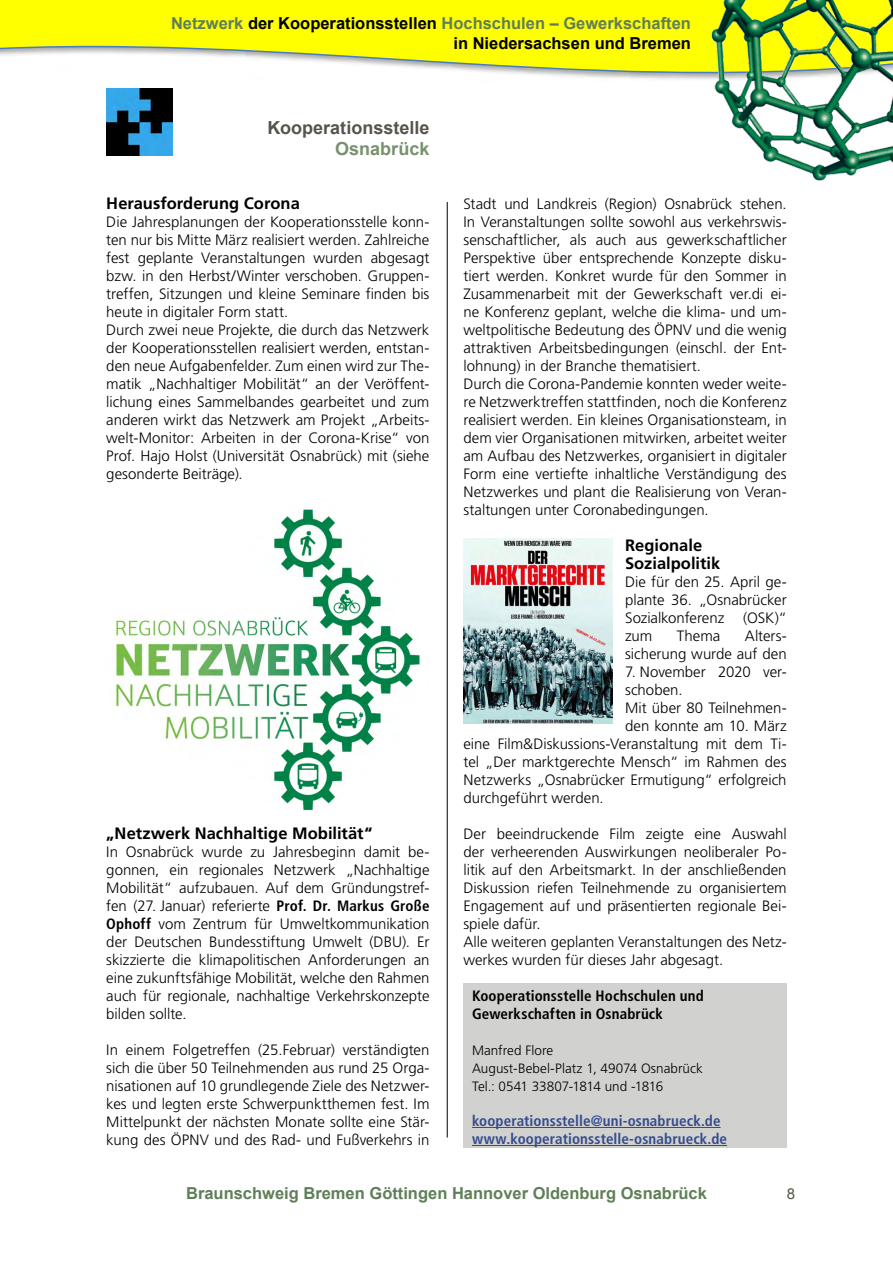
<style>
.page{position:relative;width:893px;height:1263px;background:#fff}
.page>*{position:absolute;margin:0;border:0;box-sizing:border-box;transform-origin:0 0}
.t1{font:700 18px "Arial";color:#57544b}
.t2{font:700 18px "Arial";letter-spacing:.005em;color:#78916e}
.t3{font:700 16.5px/19.8px "Arial";color:#000;text-align:right}
.t4{font:700 16.5px/18px "Frutiger";color:#000}
.t5{font:700 16.5px "Arial";color:#607f59}
.t6{font:300 15px/18px "Frutiger";color:#000}
.t7{font:700 condensed 15px/18px "Frutiger";letter-spacing:.01em;color:#354c8d}
.t8{font:700 condensed 15px/18px "Frutiger";letter-spacing:.01em;color:#000}
.t9{font:15px "Arial";color:#57544b}
.t10{font:300 13.5px/18px "Frutiger";color:#000}
.s1{color:#607f59}
.s2{font-weight:700;font-stretch:condensed}
</style>
<div class="page">
<hr style="left:447px;top:202px;width:1px;height:935px;background:#000">
<svg style="left:0;top:0;width:709px;height:80px;fill:#ff0"></svg>
<img style="left:709px;top:0;width:184px;height:181px">
<img style="left:106px;top:89px;width:67px;height:66px">
<div style="left:463px;top:983px;width:324px;height:165px;background:#d1d1cf"></div>
<hr style="left:472px;top:1127px;width:249px;height:1px;background:#354c8d">
<hr style="left:472px;top:1145px;width:255px;height:1px;background:#354c8d">
<img style="left:463px;top:539px;width:149px;height:185px">
<img style="left:114px;top:509px;width:306px;height:302px">
<p class="t3" style="left:171px;top:14px;width:521px"><span class="s1">Netzwerk</span> der Kooperationsstellen <span class="s1">Hochschulen – Gewerkschaften </span>in Niedersachsen und Bremen</p>
<p class="t1" style="left:268px;top:115px;width:163px">Kooperationsstelle</p>
<p class="t2" style="left:335px;top:137px;width:96px">Osnabrück</p>
<p class="t4" style="left:106px;top:195px;width:195px">Herausforderung Corona</p>
<p class="t6" style="left:106px;top:213px;width:325px">Die Jahresplanungen der Kooperationsstelle konn&shy;ten nur bis Mitte März realisiert werden. Zahlreiche fest geplante Veranstaltungen wurden abgesagt bzw. in den Herbst/Winter verschoben. Gruppen&shy;treffen, Sitzungen und kleine Seminare finden bis heute in digitaler Form statt.<br>Durch zwei neue Projekte, die durch das Netzwerk der Kooperationsstellen realisiert werden, entstan&shy;den neue Aufgabenfelder. Zum einen wird zur The&shy;matik „Nachhaltiger Mobilität“ an der Veröffent&shy;lichung eines Sammelbandes gearbeitet und zum anderen wirkt das Netzwerk am Projekt „Arbeits&shy;welt-Monitor: Arbeiten in der Corona-Krise“ von Prof. Hajo Holst (Universität Osnabrück) mit (siehe gesonderte Beiträge).</p>
<p class="t4" style="left:106px;top:825px;width:267px">„Netzwerk Nachhaltige Mobilität“</p>
<p class="t6" style="left:106px;top:843px;width:325px;text-align:justify">In Osnabrück wurde zu Jahresbeginn damit be&shy;gonnen, ein regionales Netzwerk „Nachhaltige Mobilität“ aufzubauen. Auf dem Gründungstref&shy;fen (27. Januar) referierte <span class="s2">Prof. Dr. Markus Große Ophoff</span> vom Zentrum für Umweltkommunikation der Deutschen Bundesstiftung Umwelt (DBU). Er skizzierte die klimapolitischen Anforderungen an eine zukunftsfähige Mobilität, welche den Rahmen auch für regionale, nachhaltige Verkehrskonzepte bilden sollte.</p>
<p class="t6" style="left:106px;top:1041px;width:325px;text-align:justify">In einem Folgetreffen (25.Februar) verständigten sich die über 50 Teilnehmenden aus rund 25 Orga&shy;nisationen auf 10 grundlegende Ziele des Netzwer&shy;kes und legten erste Schwerpunktthemen fest. Im Mittelpunkt der nächsten Monate sollte eine Stär&shy;kung des ÖPNV und des Rad- und Fußverkehrs in</p>
<p class="t6" style="left:463px;top:195px;width:325px">Stadt und Landkreis (Region) Osnabrück stehen.<br>In Veranstaltungen sollte sowohl aus verkehrswis&shy;senschaftlicher, als auch aus gewerkschaftlicher Perspektive über entsprechende Konzepte disku&shy;tiert werden. Konkret wurde für den Sommer in Zusammenarbeit mit der Gewerkschaft ver.di ei&shy;ne Konferenz geplant, welche die klima- und um&shy;weltpolitische Bedeutung des ÖPNV und die wenig attraktiven Arbeitsbedingungen (einschl. der Ent&shy;lohnung) in der Branche thematisiert.<br>Durch die Corona-Pandemie konnten weder weite&shy;re Netzwerktreffen stattfinden, noch die Konferenz realisiert werden. Ein kleines Organisationsteam, in dem vier Organisationen mitwirken, arbeitet weiter am Aufbau des Netzwerkes, organisiert in digitaler Form eine vertiefte inhaltliche Verständigung des Netzwerkes und plant die Realisierung von Veran&shy;staltungen unter Coronabedingungen.</p>
<p class="t4" style="left:625px;top:537px;width:97px">Regionale<br>Sozialpolitik</p>
<p class="t6" style="left:625px;top:573px;width:163px;text-align:justify">Die für den 25. April ge&shy;plante 36. „Osnabrücker Sozialkonferenz</p>
<p class="t6" style="left:743px;top:609px;width:45px">(OSK)“</p>
<p class="t6" style="left:625px;top:627px;width:163px;text-align:right">Alters-<br>sicherung wurde auf den</p>
<p class="t6" style="left:625px;top:663px;width:163px">7. November 2020 ver-</p>
<p class="t6" style="left:625px;top:681px;width:59px">schoben.</p>
<p class="t6" style="left:625px;top:699px;width:163px">Mit über 80 Teilnehmen-</p>
<p class="t6" style="left:625px;top:717px;width:163px">den konnte am 10. März</p>
<p class="t6" style="left:463px;top:735px;width:325px">eine Film&amp;Diskussions-Veranstaltung mit dem Ti-</p>
<p class="t6" style="left:463px;top:753px;width:325px">tel „Der marktgerechte Mensch“ im Rahmen des</p>
<p class="t6" style="left:463px;top:771px;width:325px">Netzwerks „Osnabrücker Ermutigung“ erfolgreich</p>
<p class="t6" style="left:463px;top:789px;width:142px">durchgeführt werden.</p>
<p class="t6" style="left:463px;top:825px;width:325px">Der beeindruckende Film zeigte eine Auswahl der verheerenden Auswirkungen neoliberaler Po&shy;litik auf den Arbeitsmarkt. In der anschließenden Diskussion riefen Teilnehmende zu organisiertem Engagement auf und präsentierten regionale Bei&shy;spiele dafür.<br>Alle weiteren geplanten Veranstaltungen des Netz&shy;werkes wurden für dieses Jahr abgesagt.</p>
<p class="t8" style="left:472px;top:987px;width:233px">Kooperationsstelle Hochschulen und<br>Gewerkschaften in Osnabrück</p>
<p class="t10" style="left:472px;top:1042px;width:232px">Manfred Flore<br>August-Bebel-Platz 1, 49074 Osnabrück<br>Tel.: 0541 33807-1814 und -1816</p>
<p class="t7" style="left:472px;top:1112px;width:257px">kooperationsstelle@uni-osnabrueck.de www.kooperationsstelle-osnabrueck.de</p>
<p class="t6" style="left:625px;top:627px;width:29px">zum</p>
<p class="t6" style="left:677px;top:627px;width:45px">Thema</p>
<p class="t5" style="left:186px;top:1183px;width:522px">Braunschweig Bremen Göttingen Hannover Oldenburg Osnabrück</p>
<p class="t9" style="left:787px;top:1184px;width:10px">8</p>
</div>
